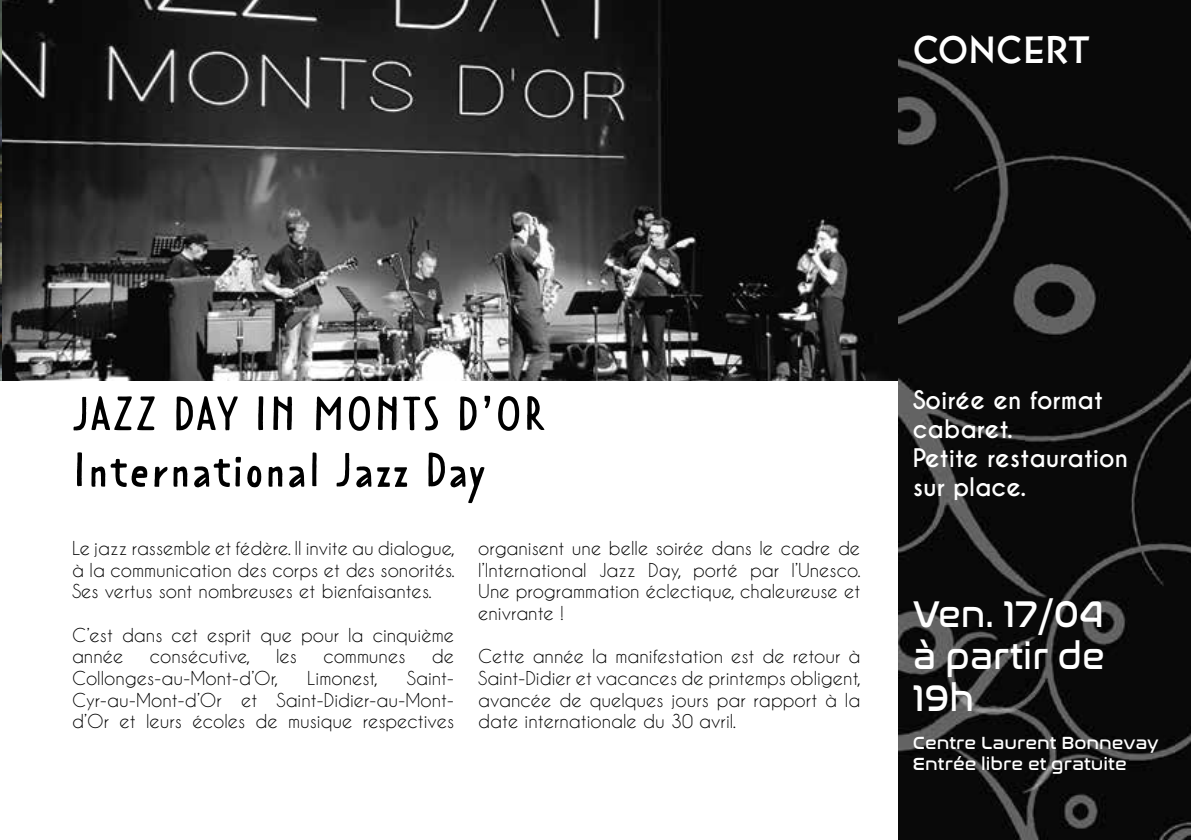
<style>
.page{position:relative;width:1191px;height:840px;background:#fff}
.page>*{position:absolute;margin:0;border:0;box-sizing:border-box;transform-origin:0 0}
.t1{font:50px/56px "Tomarik Poster";color:#000}
.t2{font:500 40px "Bernhard Got URW";letter-spacing:-.005em;color:#fff}
.t3{font:38px/42px "Nasalization Rg";color:#fff;text-align:justify;scale:.92 1}
.t4{font:700 24px/28.8px "Caviar Dreams";color:#fff}
.t5{font:18px/21.6px "Caviar Dreams";color:#000;text-align:justify}
.t6{font:18px/21.6px "Nasalization Rg";color:#fff}
</style>
<div class="page">
<img style="left:0;top:0;width:898px;height:380px">
<img style="left:898px;top:0;width:293px;height:839px">
<h2 class="t2" style="left:912px;top:27px;width:178px">CONCERT</h2>
<h1 class="t1" style="left:72px;top:383px;width:475px">JAZZ DAY IN MONTS D’OR<br>International Jazz Day</h1>
<p class="t5" style="left:72px;top:537px;width:384px">Le jazz rassemble et fédère. Il invite au dialogue, à la communication des corps et des sonorités.<br>Ses vertus sont nombreuses et bienfaisantes.</p>
<p class="t5" style="left:72px;top:623px;width:384px">C’est dans cet esprit que pour la cinquième année</p>
<p class="t5" style="left:478px;top:537px;width:384px">organisent une belle soirée dans le cadre de l’International Jazz Day, porté par l’Unesco.<br>Une programmation éclectique, chaleureuse et enivrante !</p>
<p class="t5" style="left:478px;top:645px;width:384px">Cette année la manifestation est de retour à Saint-Didier et vacances de printemps obligent, avancée de quelques jours par rapport à la date internationale du 30 avril.</p>
<p class="t5" style="left:150px;top:645px;width:102px">consécutive,</p>
<p class="t5" style="left:276px;top:645px;width:22px">les</p>
<p class="t5" style="left:323px;top:645px;width:84px">communes</p>
<p class="t5" style="left:432px;top:645px;width:24px">de</p>
<p class="t5" style="left:72px;top:666px;width:208px">Collonges-au-Mont-d’Or,</p>
<p class="t5" style="left:307px;top:666px;width:72px">Limonest,</p>
<p class="t5" style="left:72px;top:666px;width:384px;text-indent:335px">Saint-Cyr-au-Mont-d’Or et Saint-Didier-au-Mont&shy;d’Or et leurs écoles de musique respectives</p>
<h3 class="t4" style="left:912px;top:386px;width:217px">Soirée en format cabaret.<br>Petite restauration sur place.</h3>
<h3 class="t3" style="left:912px;top:586px;width:210px">Ven. 17/04 à partir de 19h</h3>
<p class="t6" style="left:912px;top:728px;width:247px">Centre Laurent Bonnevay<br>Entrée libre et gratuite</p>
</div>
